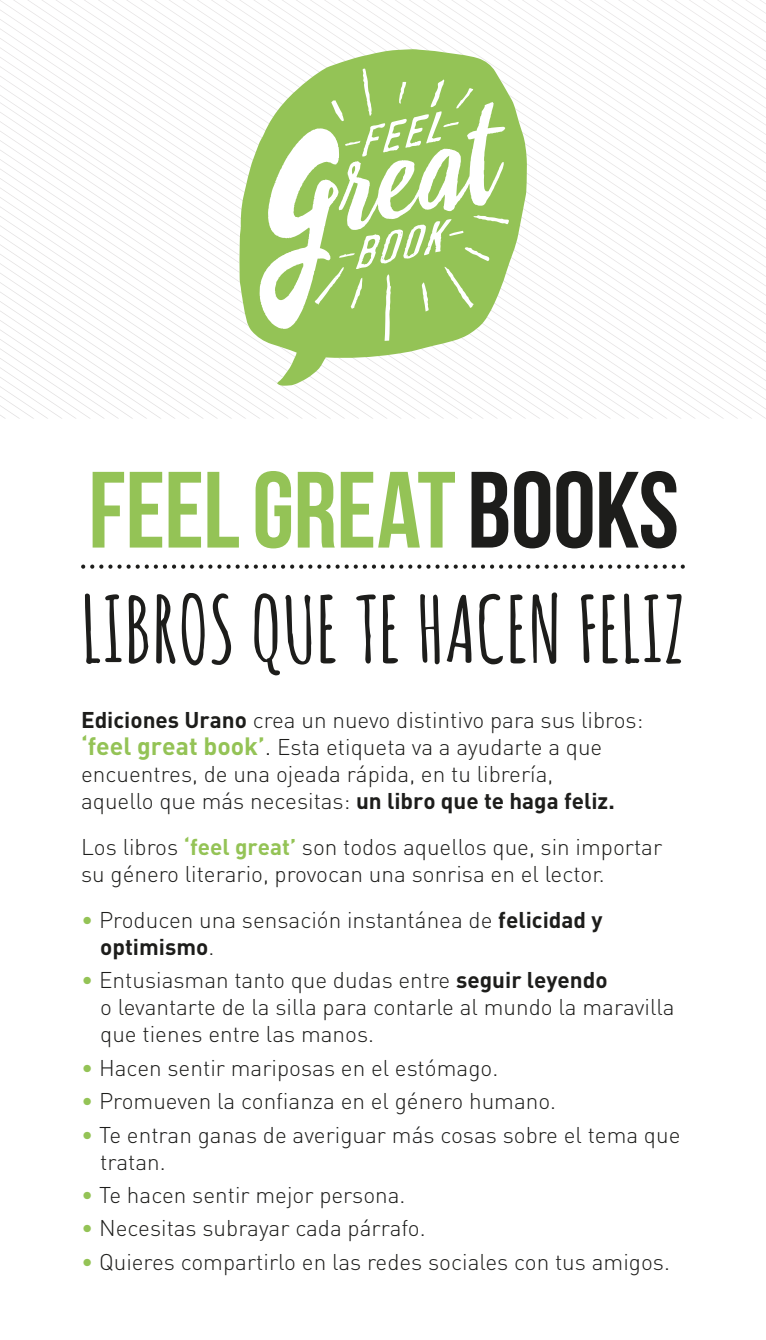
<style>
.page{position:relative;width:766px;height:1340px;background:#fff}
.page>*{position:absolute;margin:0;border:0;box-sizing:border-box;transform-origin:0 0}
.t1{font:108px "Bebas Neue";letter-spacing:-.01em;color:#94c356}
.t2{font:700 90.45px "Amatic SC";color:#1d1d1b}
.t3{font:300 22.5px/27px "DIN";color:#1d1d1b}
.s1{color:#1d1d1b}
.s2{font-weight:700}
.s3{font-weight:700;font-size:24.75px;color:#94c356}
.s4{font-size:24.75px}
.s5{font-weight:700;color:#94c356}
.s6{color:#94c356}
</style>
<div class="page">
<svg style="left:0;top:136px;width:246px;height:282px"></svg>
<svg style="left:0;top:146px;width:232px;height:272px"></svg>
<svg style="left:0;top:155px;width:218px;height:263px"></svg>
<svg style="left:0;top:165px;width:204px;height:253px"></svg>
<svg style="left:0;top:174px;width:190px;height:244px"></svg>
<svg style="left:0;top:184px;width:176px;height:234px"></svg>
<svg style="left:0;top:193px;width:161px;height:225px"></svg>
<svg style="left:92px;top:564px;width:591px;height:4px"></svg>
<svg style="left:231px;top:22px;width:307px;height:372px"></svg>
<svg style="left:239px;top:49px;width:288px;height:337px"></svg>
<svg style="left:259px;top:68px;width:250px;height:273px"></svg>
<h1 class="t1" style="left:88px;top:451px;width:592px">FEEL GREAT <span class="s1">BOOKS</span></h1>
<h2 class="t2" style="left:81px;top:565px;width:605px">LIBROS QUE TE HACEN FELIZ</h2>
<p class="t3" style="left:81px;top:706px;width:563px"><span class="s2">Ediciones Urano</span> crea un nuevo distintivo para sus libros: <span class="s3">‘feel great book’</span><span class="s4">.</span> Esta etiqueta va a ayudarte a que encuentres, de una ojeada rápida, en tu librería,<br>aquello que más necesitas: <span class="s2">un libro que te haga feliz.</span></p>
<p class="t3" style="left:81px;top:833px;width:582px">Los libros <span class="s5">‘feel great’</span> son todos aquellos que, sin importar su género literario, provocan una sonrisa en el lector.</p>
<p class="t3" style="left:100px;top:906px;width:503px;text-indent:-19px"><span class="s6">•</span> Producen una sensación instantánea de <span class="s2">felicidad y optimismo</span>.</p>
<p class="t3" style="left:100px;top:966px;width:576px;text-indent:-19px"><span class="s6">•</span> Entusiasman tanto que dudas entre <span class="s2">seguir leyendo<br></span>o levantarte de la silla para contarle al mundo la maravilla que tienes entre las manos.</p>
<p class="t3" style="left:81px;top:1054px;width:418px"><span class="s6">•</span> Hacen sentir mariposas en el estómago.</p>
<p class="t3" style="left:81px;top:1087px;width:476px"><span class="s6">•</span> Promueven la confianza en el género humano.</p>
<p class="t3" style="left:100px;top:1120px;width:581px;text-indent:-19px"><span class="s6">•</span> Te entran ganas de averiguar más cosas sobre el tema que tratan.</p>
<p class="t3" style="left:81px;top:1181px;width:326px"><span class="s6">•</span> Te hacen sentir mejor persona.</p>
<p class="t3" style="left:81px;top:1214px;width:346px"><span class="s6">•</span> Necesitas subrayar cada párrafo.</p>
<p class="t3" style="left:81px;top:1247px;width:590px"><span class="s6">•</span> Quieres compartirlo en las redes sociales con tus amigos.</p>
</div>
